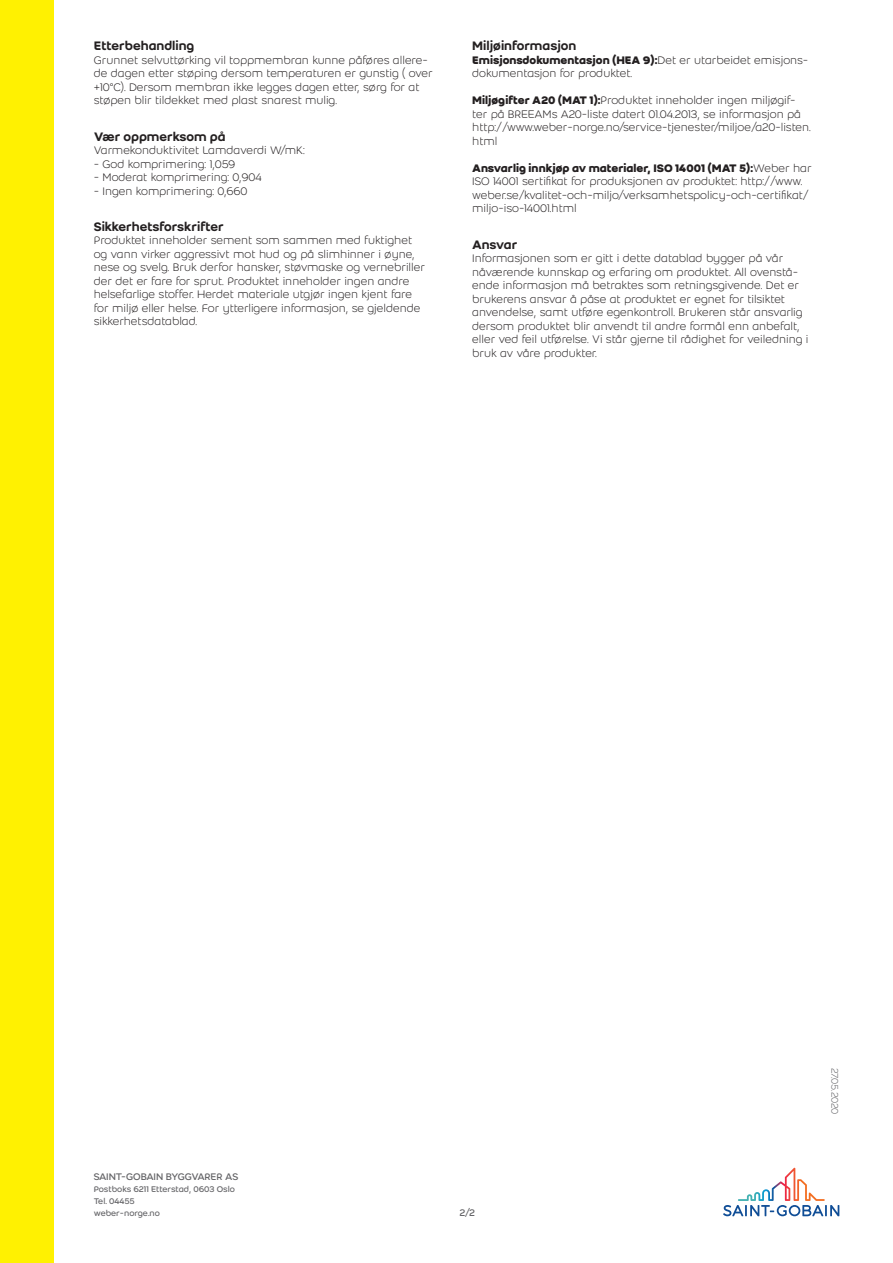
<style>
.page{position:relative;width:893px;height:1263px;background:#fff}
.page>*{position:absolute;margin:0;border:0;box-sizing:border-box;transform-origin:0 0}
.Second_header{font:500 13.5px "Weber";color:#231f20}
.Body_text{font:300 12px/13.5px "Weber";color:#231f20}
.Address_-_company{font:10.5px "Weber";letter-spacing:-.025em;color:#636366}
.Last_modification_da{font:300 10.5px "Weber";letter-spacing:-.02em;color:#636366}
.Paging{font:10.5px "Weber";color:#636366}
.Address{font:9px "Weber";color:#636366}
.s1{font-weight:700}
</style>
<div class="page">
<div style="left:0;top:0;width:54px;height:1263px;background:#fff101"></div>
<svg style="left:723px;top:1168px;width:116px;height:48px"></svg>
<p class="Second_header" style="left:94px;top:36px;width:102px">Etterbehandling</p>
<p class="Body_text" style="left:94px;top:53px;width:341px">Grunnet selvuttørking vil toppmembran kunne påføres allere&shy;de dagen etter støping dersom temperaturen er gunstig ( over +10°C). Dersom membran ikke legges dagen etter, sørg for at støpen blir tildekket med plast snarest mulig.</p>
<p class="Second_header" style="left:94px;top:126px;width:133px">Vær oppmerksom på</p>
<p class="Body_text" style="left:94px;top:143px;width:212px">Varmekonduktivitet Lamdaverdi W/mK:</p>
<p class="Body_text" style="left:94px;top:157px;width:143px">- God komprimering: 1,059</p>
<p class="Body_text" style="left:94px;top:170px;width:169px">- Moderat komprimering: 0,904</p>
<p class="Body_text" style="left:94px;top:184px;width:155px">- Ingen komprimering: 0,660</p>
<p class="Second_header" style="left:94px;top:217px;width:132px">Sikkerhetsforskrifter</p>
<p class="Body_text" style="left:94px;top:233px;width:333px">Produktet inneholder sement som sammen med fuktighet og vann virker aggressivt mot hud og på slimhinner i øyne, nese og svelg. Bruk derfor hansker, støvmaske og vernebriller der det er fare for sprut. Produktet inneholder ingen andre helsefarlige stoffer. Herdet materiale utgjør ingen kjent fare for miljø eller helse. For ytterligere informasjon, se gjeldende sikkerhetsdatablad.</p>
<p class="Second_header" style="left:472px;top:36px;width:106px">Miljøinformasjon</p>
<p class="Body_text" style="left:472px;top:53px;width:338px"><span class="s1">Emisjonsdokumentasjon (HEA 9):</span>Det er utarbeidet emisjons&shy;dokumentasjon for produktet.</p>
<p class="Body_text" style="left:472px;top:93px;width:340px"><span class="s1">Miljøgifter A20 (MAT 1):</span>Produktet inneholder ingen miljøgif&shy;ter på BREEAMs A20-liste datert 01.04.2013, se informasjon på http://www.weber-norge.no/service-tjenester/miljoe/a20-listen. html</p>
<p class="Body_text" style="left:472px;top:161px;width:341px"><span class="s1">Ansvarlig innkjøp av materialer, ISO 14001 (MAT 5):</span>Weber har ISO 14001 sertifikat for produksjonen av produktet: http://www. weber.se/kvalitet-och-miljo/verksamhetspolicy-och-certifikat/ miljo-iso-14001.html</p>
<p class="Second_header" style="left:472px;top:234px;width:47px">Ansvar</p>
<p class="Body_text" style="left:472px;top:251px;width:338px">Informasjonen som er gitt i dette datablad bygger på vår nåværende kunnskap og erfaring om produktet. All ovenstå&shy;ende informasjon må betraktes som retningsgivende. Det er brukerens ansvar å påse at produktet er egnet for tilsiktet anvendelse, samt utføre egenkontroll. Brukeren står ansvarlig dersom produktet blir anvendt til andre formål enn anbefalt, eller ved feil utførelse. Vi står gjerne til rådighet for veiledning i bruk av våre produkter.</p>
<p class="Address_-_company" style="left:94px;top:1169px;width:146px">SAINT-GOBAIN BYGGVARER AS</p>
<p class="Address" style="left:94px;top:1183px;width:143px">Postboks 6211 Etterstad, 0603 Oslo</p>
<p class="Address" style="left:94px;top:1195px;width:43px">Tel. 04455</p>
<p class="Address" style="left:94px;top:1207px;width:68px">weber-norge.no</p>
<p class="Paging" style="left:459px;top:1205px;width:17px">2/2</p>
<p class="Last_modification_da" style="left:842px;top:1068px;width:48px;rotate:90deg">27.05.2020</p>
</div>
